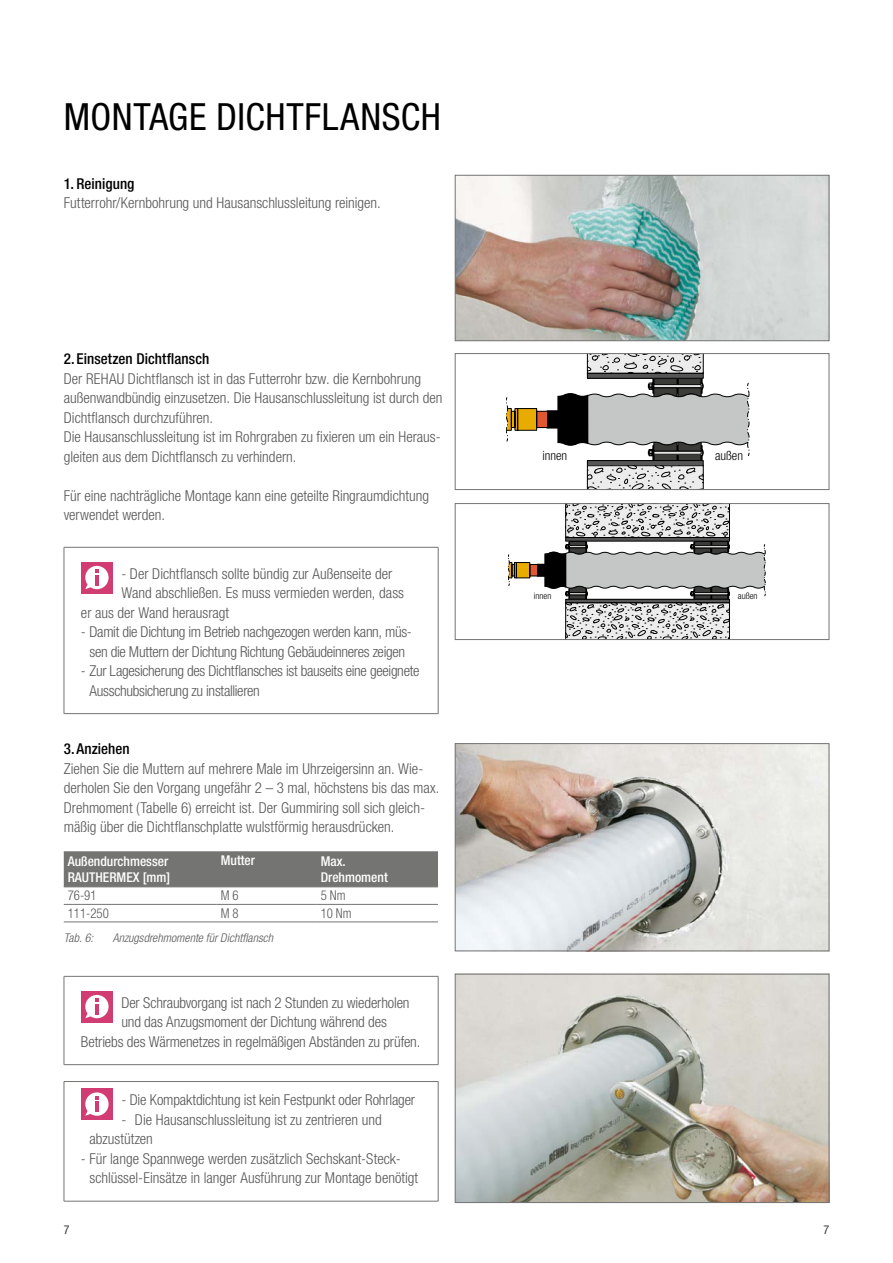
<style>
.page{position:relative;width:893px;height:1263px;background:#fff}
.page>*{position:absolute;margin:0;border:0;box-sizing:border-box;transform-origin:0 0}
._01_headline_-_25pt{font:condensed 37.5px "Helvetica Neue LTW1 G";letter-spacing:.015em;color:#000}
._16_body_text_-_10pt{font:300 condensed 15px/19.5px "Helvetica Neue LTW1 G";color:#565656}
._16_body_text_-_10pt-2{font:300 condensed 15px/19.5px "Helvetica Neue LTW1 G";letter-spacing:-.02em;color:#565656;text-align:center}
._14_headline_-_10pt{font:500 condensed 15px "Helvetica Neue LTW1 G";letter-spacing:.005em;color:#000}
.RT-tab_text_-_9pt{font:500 condensed 13.5px/16.2px "Helvetica Neue LTW1 G";color:#fff}
.Table_text_09_pt_lef{font:300 condensed 13.5px "Helvetica Neue LTW1 G";color:#565656;scale:.95 1}
.t1{font:300 condensed 12.75px "Helvetica Neue LTW1 G";color:#000}
.t2{font:italic 300 condensed 12px "Helvetica Neue LTW1 G";letter-spacing:.005em;color:#565656}
.t3{font:300 condensed 12px "Helvetica Neue LTW1 G";color:#565656}
.t4{font:300 condensed 9px "Helvetica Neue LTW1 G";color:#000}
</style>
<div class="page">
<hr style="left:64px;top:547px;width:374px;height:1px;background:#747473">
<hr style="left:64px;top:547px;width:1px;height:166px;background:#747473">
<hr style="left:438px;top:547px;width:1px;height:166px;background:#747473">
<hr style="left:64px;top:713px;width:374px;height:1px;background:#747473">
<div style="left:81px;top:562px;width:32px;height:31px;background:#d13c73"></div>
<svg style="left:85px;top:566px;width:24px;height:23px"></svg>
<div style="left:64px;top:852px;width:374px;height:35px;background:#747473"></div>
<hr style="left:64px;top:851px;width:153px;height:1px;background:#747473">
<hr style="left:217px;top:851px;width:100px;height:1px;background:#747473">
<hr style="left:317px;top:851px;width:121px;height:1px;background:#747473">
<hr style="left:64px;top:887px;width:153px;height:1px;background:#747473">
<hr style="left:217px;top:887px;width:100px;height:1px;background:#747473">
<hr style="left:317px;top:887px;width:121px;height:1px;background:#747473">
<hr style="left:64px;top:904px;width:153px;height:1px;background:#747473">
<hr style="left:217px;top:904px;width:100px;height:1px;background:#747473">
<hr style="left:317px;top:904px;width:121px;height:1px;background:#747473">
<hr style="left:64px;top:922px;width:153px;height:1px;background:#747473">
<hr style="left:217px;top:922px;width:100px;height:1px;background:#747473">
<hr style="left:317px;top:922px;width:121px;height:1px;background:#747473">
<hr style="left:64px;top:976px;width:374px;height:1px;background:#747473">
<hr style="left:64px;top:976px;width:1px;height:88px;background:#747473">
<hr style="left:438px;top:976px;width:1px;height:88px;background:#747473">
<hr style="left:64px;top:1064px;width:374px;height:1px;background:#747473">
<div style="left:81px;top:991px;width:32px;height:31px;background:#d13c73"></div>
<svg style="left:85px;top:995px;width:24px;height:23px"></svg>
<hr style="left:64px;top:1081px;width:374px;height:1px;background:#747473">
<hr style="left:64px;top:1082px;width:1px;height:119px;background:#747473">
<hr style="left:438px;top:1082px;width:1px;height:119px;background:#747473">
<hr style="left:64px;top:1201px;width:374px;height:1px;background:#747473">
<div style="left:81px;top:1088px;width:32px;height:32px;background:#d13c73"></div>
<svg style="left:85px;top:1092px;width:24px;height:24px"></svg>
<img style="left:457px;top:177px;width:370px;height:162px">
<div style="left:455px;top:175px;width:374px;height:166px;border:1px solid #747473"></div>
<svg style="left:506px;top:355px;width:243px;height:133px"></svg>
<div style="left:455px;top:353px;width:374px;height:137px;border:1px solid #747473"></div>
<svg style="left:508px;top:505px;width:257px;height:133px"></svg>
<div style="left:455px;top:503px;width:374px;height:137px;border:1px solid #747473"></div>
<img style="left:457px;top:745px;width:370px;height:204px">
<div style="left:455px;top:743px;width:374px;height:208px;border:1px solid #747473"></div>
<img style="left:457px;top:976px;width:370px;height:225px">
<div style="left:455px;top:974px;width:374px;height:229px;border:1px solid #747473"></div>
<p class="_01_headline_-_25pt" style="left:64px;top:95px;width:379px">MONTAGE DICHTFLANSCH</p>
<p class="_14_headline_-_10pt" style="left:64px;top:174px;width:72px">1. Reinigung</p>
<p class="_16_body_text_-_10pt" style="left:64px;top:193px;width:318px">Futterrohr/Kernbohrung und Hausanschlussleitung reinigen.</p>
<p class="_14_headline_-_10pt" style="left:64px;top:350px;width:147px">2.Einsetzen Dichtflansch</p>
<p class="_16_body_text_-_10pt" style="left:64px;top:369px;width:380px">Der REHAU Dichtflansch ist in das Futterrohr bzw. die Kernbohrung außenwandbündig einzusetzen. Die Hausanschlussleitung ist durch den<br>Dichtflansch durchzuführen.</p>
<p class="_16_body_text_-_10pt" style="left:64px;top:427px;width:378px">Die Hausanschlussleitung ist im Rohrgraben zu fixieren um ein Heraus&shy;gleiten aus dem Dichtflansch zu verhindern.</p>
<p class="_16_body_text_-_10pt" style="left:64px;top:486px;width:367px">Für eine nachträgliche Montage kann eine geteilte Ringraumdichtung verwendet werden.</p>
<p class="_16_body_text_-_10pt" style="left:121px;top:564px;width:272px">- Der Dichtflansch sollte bündig zur Außenseite der</p>
<p class="_16_body_text_-_10pt" style="left:121px;top:583px;width:284px">Wand abschließen. Es muss vermieden werden, dass</p>
<p class="_16_body_text_-_10pt" style="left:81px;top:603px;width:150px">er aus der Wand herausragt</p>
<p class="_16_body_text_-_10pt-2" style="left:81px;top:622px;width:332px">- Damit die Dichtung im Betrieb nachgezogen werden kann, müs&shy;sen die Muttern der Dichtung Richtung Gebäudeinneres zeigen</p>
<p class="_16_body_text_-_10pt-2" style="left:89px;top:661px;width:331px;text-align:left;text-indent:-9px">- Zur Lagesicherung des Dichtflansches ist bauseits eine geeignete<br>Ausschubsicherung zu installieren</p>
<p class="_14_headline_-_10pt" style="left:64px;top:740px;width:67px">3.Anziehen</p>
<p class="_16_body_text_-_10pt" style="left:64px;top:759px;width:377px">Ziehen Sie die Muttern auf mehrere Male im Uhrzeigersinn an. Wie&shy;derholen Sie den Vorgang ungefähr 2 – 3 mal, höchstens bis das max.<br>Drehmoment (Tabelle 6) erreicht ist. Der Gummiring soll sich gleich&shy;mäßig über die Dichtflanschplatte wulstförmig herausdrücken.</p>
<p class="RT-tab_text_-_9pt" style="left:68px;top:853px;width:104px">Außendurchmesser<br>RAUTHERMEX [mm]</p>
<p class="RT-tab_text_-_9pt" style="left:221px;top:852px;width:36px">Mutter</p>
<p class="RT-tab_text_-_9pt" style="left:321px;top:853px;width:69px">Max.<br>Drehmoment</p>
<p class="Table_text_09_pt_lef" style="left:68px;top:888px;width:32px">76-91</p>
<p class="Table_text_09_pt_lef" style="left:221px;top:888px;width:20px">M 6</p>
<p class="Table_text_09_pt_lef" style="left:321px;top:888px;width:28px">5 Nm</p>
<p class="Table_text_09_pt_lef" style="left:68px;top:905px;width:45px">111-250</p>
<p class="Table_text_09_pt_lef" style="left:221px;top:905px;width:20px">M 8</p>
<p class="Table_text_09_pt_lef" style="left:321px;top:905px;width:34px">10 Nm</p>
<p class="t2" style="left:64px;top:930px;width:31px">Tab. 6:</p>
<p class="t2" style="left:113px;top:930px;width:162px">Anzugsdrehmomente für Dichtflansch</p>
<p class="_16_body_text_-_10pt" style="left:121px;top:993px;width:290px">Der Schraubvorgang ist nach 2 Stunden zu wiederholen</p>
<p class="_16_body_text_-_10pt" style="left:121px;top:1012px;width:267px">und das Anzugsmoment der Dichtung während des</p>
<p class="_16_body_text_-_10pt" style="left:81px;top:1032px;width:341px">Betriebs des Wärmenetzes in regelmäßigen Abständen zu prüfen.</p>
<p class="_16_body_text_-_10pt" style="left:121px;top:1090px;width:295px">- Die Kompaktdichtung ist kein Festpunkt oder Rohrlager</p>
<p class="_16_body_text_-_10pt" style="left:89px;top:1110px;width:294px;text-indent:32px">- Die Hausanschlussleitung ist zu zentrieren und abzustützen</p>
<p class="_16_body_text_-_10pt" style="left:89px;top:1149px;width:330px;text-indent:-9px">- Für lange Spannwege werden zusätzlich Sechskant-Steck&shy;schlüssel-Einsätze in langer Ausführung zur Montage benötigt</p>
<p class="t1" style="left:542px;top:448px;width:26px">innen</p>
<p class="t1" style="left:715px;top:448px;width:29px">außen</p>
<p class="t4" style="left:534px;top:590px;width:19px">innen</p>
<p class="t4" style="left:738px;top:590px;width:21px">außen</p>
<p class="t3" style="left:64px;top:1222px;width:7px">7</p>
<p class="t3" style="left:823px;top:1222px;width:7px">7</p>
</div>
